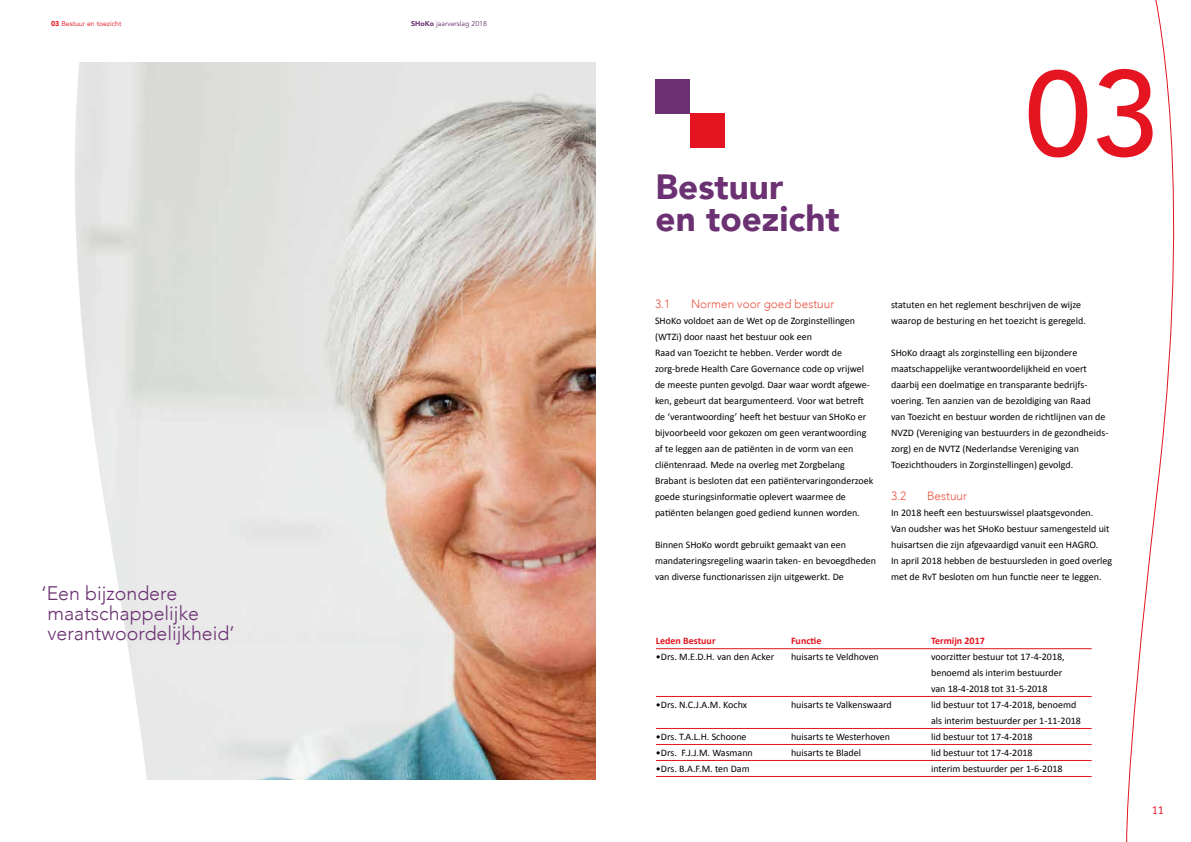
<style>
.page{position:relative;width:1191px;height:842px;background:#fff}
.page>*{position:absolute;margin:0;border:0;box-sizing:border-box;transform-origin:0 0}
.t1{font:500 120px "Avenir";color:#e41420}
.t2{font:900 35px/32px "Avenir";color:#6b3172}
.t3{font:300 19.6px/20px "Avenir";color:#6b3172}
.t4{font:300 12px "Avenir";color:#eb5543}
.t5{font:12px "Officina Sans";color:#e41420}
.t6{font:10px/16px "Calibri";color:#000}
.t7{font:700 10px "Calibri";color:#e41420}
.t8{font:7px "Avenir";color:#6b3172}
.t9{font:7px "Avenir";color:#e41420}
.s1{font-weight:900}
</style>
<div class="page">
<img style="left:159px;top:63px;width:436px;height:716px">
<svg style="left:75px;top:62px;width:84px;height:718px;fill:#e8e8e8"></svg>
<hr style="left:656px;top:648px;width:435px;height:1px;background:#e41420">
<hr style="left:656px;top:696px;width:435px;height:1px;background:#e41420">
<hr style="left:656px;top:728px;width:435px;height:1px;background:#e41420">
<hr style="left:656px;top:744px;width:435px;height:1px;background:#e41420">
<hr style="left:656px;top:760px;width:435px;height:1px;background:#e41420">
<hr style="left:656px;top:776px;width:435px;height:1px;background:#e41420">
<div style="left:655px;top:79px;width:35px;height:35px;background:#6b3172"></div>
<div style="left:690px;top:114px;width:34px;height:34px;background:#e41420"></div>
<svg style="left:1126px;top:0;width:49px;height:842px"></svg>
<p class="t9" style="left:51px;top:20px;width:72px"><span class="s1">03</span> Bestuur en toezicht</p>
<h3 class="t3" style="left:42px;top:583px;width:194px">‘Een bijzondere maatschappelijke verantwoordelijkheid’</h3>
<p class="t8" style="left:411px;top:20px;width:77px"><span class="s1">SHoKo</span> jaarverslag 2018</p>
<h2 class="t2" style="left:655px;top:170px;width:186px">Bestuur<br>en toezicht</h2>
<h1 class="t1" style="left:1024px;top:10px;width:135px">03</h1>
<p class="t4" style="left:655px;top:297px;width:17px">3.1</p>
<p class="t4" style="left:691px;top:297px;width:145px">Normen voor goed bestuur</p>
<p class="t6" style="left:655px;top:313px;width:220px">SHoKo voldoet aan de Wet op de Zorginstellingen (WTZi) door naast het bestuur ook een<br>Raad van Toezicht te hebben. Verder wordt de zorg-brede Health Care Governance code op vrijwel de meeste punten gevolgd. Daar waar wordt afgewe&shy;ken, gebeurt dat beargumenteerd. Voor wat betreft de ‘verantwoording’ heeft het bestuur van SHoKo er bijvoorbeeld voor gekozen om geen verantwoording af te leggen aan de patiënten in de vorm van een cliëntenraad. Mede na overleg met Zorgbelang Brabant is besloten dat een patiëntervaringonderzoek goede sturingsinformatie oplevert waarmee de patiënten belangen goed gediend kunnen worden.</p>
<p class="t6" style="left:655px;top:537px;width:223px">Binnen SHoKo wordt gebruikt gemaakt van een mandateringsregeling waarin taken- en bevoegdheden van diverse functionarissen zijn uitgewerkt. De</p>
<p class="t6" style="left:891px;top:297px;width:196px">statuten en het reglement beschrijven de wijze waarop de besturing en het toezicht is geregeld.</p>
<p class="t6" style="left:891px;top:345px;width:219px">SHoKo draagt als zorginstelling een bijzondere maatschappelijke verantwoordelijkheid en voert daarbij een doelmatige en transparante bedrijfs&shy;voering. Ten aanzien van de bezoldiging van Raad<br>van Toezicht en bestuur worden de richtlijnen van de NVZD (Vereniging van bestuurders in de gezondheids&shy;zorg) en de NVTZ (Nederlandse Vereniging van Toezichthouders in Zorginstellingen) gevolgd.</p>
<p class="t4" style="left:891px;top:489px;width:17px">3.2</p>
<p class="t4" style="left:927px;top:489px;width:41px">Bestuur</p>
<p class="t6" style="left:891px;top:505px;width:223px">In 2018 heeft een bestuurswissel plaatsgevonden.<br>Van oudsher was het SHoKo bestuur samengesteld uit huisartsen die zijn afgevaardigd vanuit een HAGRO.<br>In april 2018 hebben de bestuursleden in goed overleg met de RvT besloten om hun functie neer te leggen.</p>
<p class="t7" style="left:656px;top:634px;width:61px">Leden Bestuur</p>
<p class="t7" style="left:791px;top:634px;width:32px">Functie</p>
<p class="t7" style="left:931px;top:634px;width:55px">Termijn 2017</p>
<p class="t6" style="left:656px;top:649px;width:120px">•Drs. M.E.D.H. van den Acker</p>
<p class="t6" style="left:791px;top:649px;width:89px">huisarts te Veldhoven</p>
<p class="t6" style="left:931px;top:649px;width:135px">voorzitter bestuur tot 17-4-2018, benoemd als interim bestuurder van 18-4-2018 tot 31-5-2018</p>
<p class="t6" style="left:656px;top:697px;width:93px">•Drs. N.C.J.A.M. Kochx</p>
<p class="t6" style="left:791px;top:697px;width:102px">huisarts te Valkenswaard</p>
<p class="t6" style="left:931px;top:697px;width:151px">lid bestuur tot 17-4-2018, benoemd als interim bestuurder per 1-11-2018</p>
<p class="t6" style="left:656px;top:729px;width:92px">•Drs. T.A.L.H. Schoone</p>
<p class="t6" style="left:791px;top:729px;width:101px">huisarts te Westerhoven</p>
<p class="t6" style="left:931px;top:729px;width:103px">lid bestuur tot 17-4-2018</p>
<p class="t6" style="left:656px;top:745px;width:98px">•Drs. F.J.J.M. Wasmann</p>
<p class="t6" style="left:791px;top:745px;width:72px">huisarts te Bladel</p>
<p class="t6" style="left:931px;top:745px;width:103px">lid bestuur tot 17-4-2018</p>
<p class="t6" style="left:656px;top:761px;width:95px">•Drs. B.A.F.M. ten Dam</p>
<p class="t6" style="left:931px;top:761px;width:133px">interim bestuurder per 1-6-2018</p>
<p class="t5" style="left:1151px;top:802px;width:13px">09</p>
<p class="t5" style="left:1151px;top:802px;width:13px">11</p>
</div>
